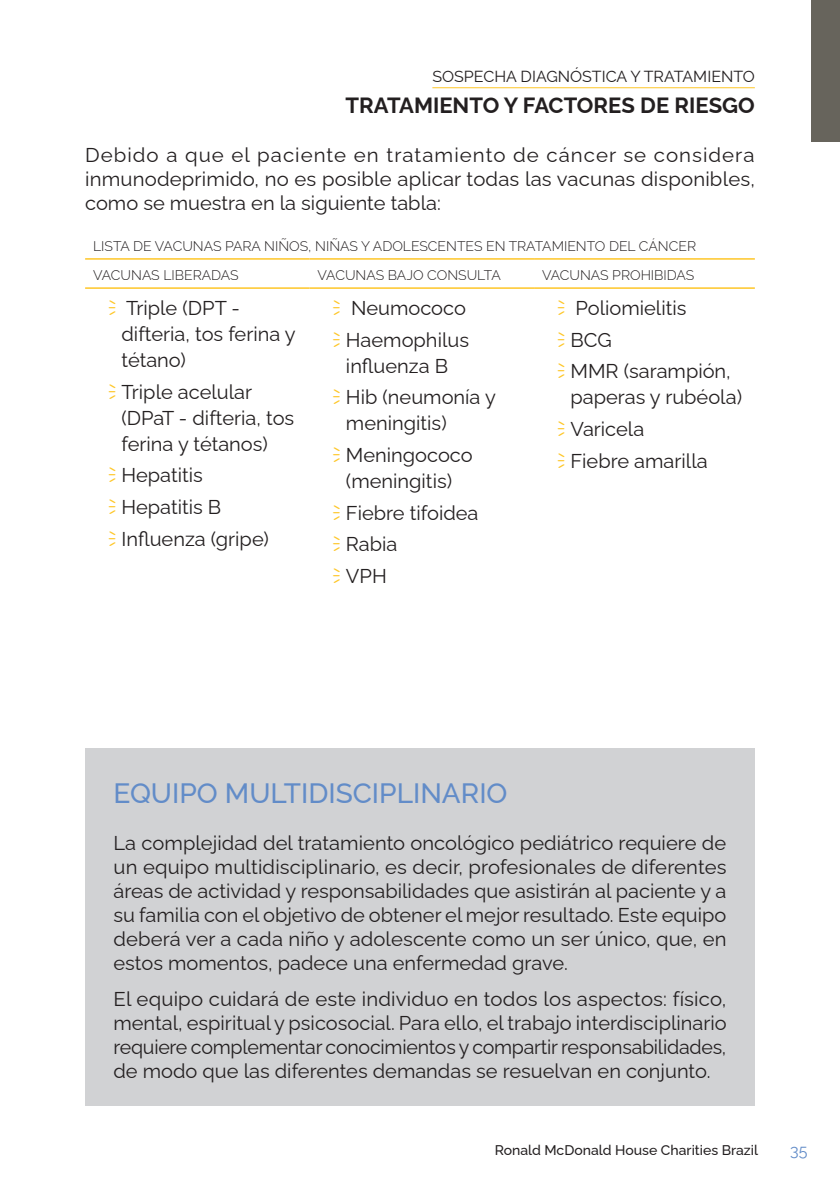
<style>
.page{position:relative;width:840px;height:1191px;background:#fff}
.page>*{position:absolute;margin:0;border:0;box-sizing:border-box;transform-origin:0 0}
.t1{font:500 28px "Raleway";color:#628cc8}
.t2{font:700 22px "Raleway";color:#231f20}
.t3{font:20px/31.6px "Raleway";color:#231f20}
.t4{font:16px "Raleway";color:#231f20}
.t5{font:16px "Raleway";color:#628cc8}
.t6{font:300 14px/29.2px "Raleway";color:#231f20}
.t7{font:500 14px "Raleway";color:#231f20}
</style>
<div class="page">
<div style="left:85px;top:748px;width:669px;height:358px;background:#d1d2d4"></div>
<div style="left:811px;top:0;width:28px;height:142px;background:#67645c"></div>
<hr style="left:432px;top:87px;width:322px;height:1px;background:#fec627">
<hr style="left:85px;top:258px;width:224px;height:2px;background:#fec627">
<hr style="left:309px;top:258px;width:224px;height:2px;background:#fec627">
<hr style="left:533px;top:258px;width:221px;height:2px;background:#fec627">
<hr style="left:85px;top:287px;width:224px;height:2px;background:#fec627">
<hr style="left:309px;top:287px;width:224px;height:2px;background:#fec627">
<hr style="left:533px;top:287px;width:221px;height:2px;background:#fec627">
<p class="t4" style="left:432px;top:63px;width:324px">SOSPECHA DIAGNÓSTICA Y TRATAMIENTO</p>
<p class="t2" style="left:345px;top:88px;width:410px">TRATAMIENTO Y FACTORES DE RIESGO</p>
<p class="t3" style="left:85px;top:141px;width:671px;line-height:24px;text-align:justify">Debido a que el paciente en tratamiento de cáncer se considera inmunodeprimido, no es posible aplicar todas las vacunas disponibles, como se muestra en la siguiente tabla:</p>
<p class="t6" style="left:93px;top:230px;width:604px">LISTA DE VACUNAS PARA NIÑOS, NIÑAS Y ADOLESCENTES EN TRATAMIENTO DEL CÁNCER<br>VACUNAS LIBERADAS</p>
<p class="t6" style="left:317px;top:259px;width:185px">VACUNAS BAJO CONSULTA</p>
<p class="t6" style="left:541px;top:259px;width:154px">VACUNAS PROHIBIDAS</p>
<p class="t3" style="left:121px;top:293px;width:176px;line-height:26px">Triple (DPT - difteria, tos ferina y tétano)</p>
<p class="t3" style="left:121px;top:376px;width:174px;line-height:26px">Triple acelular (DPaT - difteria, tos ferina y tétanos)</p>
<p class="t3" style="left:121px;top:457px;width:149px">Hepatitis<br>Hepatitis B<br>Influenza (gripe)</p>
<p class="t3" style="left:346px;top:290px;width:124px">Neumococo<br>Haemophilus</p>
<p class="t3" style="left:346px;top:347px;width:151px">influenza B<br>Hib (neumonía y</p>
<p class="t3" style="left:346px;top:405px;width:128px">meningitis)<br>Meningococo</p>
<p class="t3" style="left:346px;top:463px;width:134px">(meningitis)<br>Fiebre tifoidea<br>Rabia<br>VPH</p>
<p class="t3" style="left:570px;top:290px;width:162px">Poliomielitis<br>BCG<br>MMR (sarampión,</p>
<p class="t3" style="left:570px;top:379px;width:173px">paperas y rubéola)<br>Varicela<br>Fiebre amarilla</p>
<h1 class="t1" style="left:113px;top:771px;width:395px">EQUIPO MULTIDISCIPLINARIO</h1>
<p class="t3" style="left:113px;top:829px;width:614px;line-height:24px;text-align:justify">La complejidad del tratamiento oncológico pediátrico requiere de un equipo multidisciplinario, es decir, profesionales de diferentes áreas de actividad y responsabilidades que asistirán al paciente y a su familia con el objetivo de obtener el mejor resultado. Este equipo deberá ver a cada niño y adolescente como un ser único, que, en estos momentos, padece una enfermedad grave.</p>
<p class="t3" style="left:113px;top:984px;width:614px;line-height:24px;text-align:justify">El equipo cuidará de este individuo en todos los aspectos: físico, mental, espiritual y psicosocial. Para ello, el trabajo interdisciplinario requiere complementar conocimientos y compartir responsabilidades, de modo que las diferentes demandas se resuelvan en conjunto.</p>
<p class="t7" style="left:494px;top:1138px;width:265px">Ronald McDonald House Charities Brazil</p>
<p class="t5" style="left:789px;top:1137px;width:19px">35</p>
</div>
